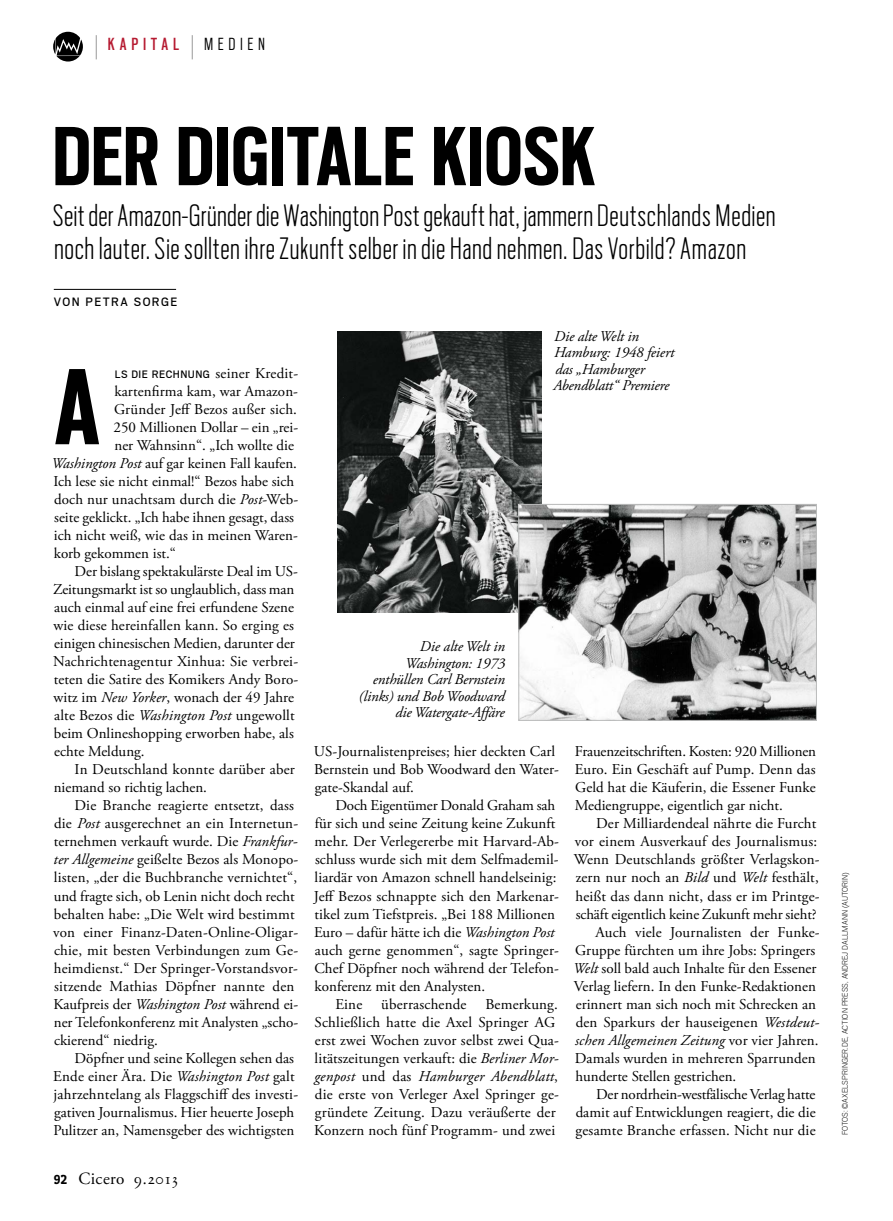
<style>
.page{position:relative;width:893px;height:1221px;background:#fff}
.page>*{position:absolute;margin:0;border:0;box-sizing:border-box;transform-origin:0 0}
.t1{font:700 119.7px "Scout Cond";color:#000}
.t2{font:700 93px "Scout Cond";letter-spacing:.005em;color:#000}
.t3{font:200 34.5px/33px "Scout Cond";letter-spacing:.015em;color:#000}
.t4{font:19.5px "Scout Cond";letter-spacing:.245em;color:#b61a31}
.t5{font:17.1px "Adobe Garamond Pro";letter-spacing:.02em;color:#000}
.t6{font:15px/18px "Adobe Garamond Pro";letter-spacing:.005em;color:#000}
.t7{font:italic 15px/16.5px "Adobe Garamond Pro";letter-spacing:-.01em;color:#000}
.t8{font:15px "Adobe Garamond Pro";letter-spacing:-.015em;color:#000}
.t9{font:13.5px "Scout";letter-spacing:.105em;color:#000}
.t10{font:12px "Scout";letter-spacing:.04em;color:#000}
.t11{font:200 9px "Scout";letter-spacing:.005em;color:#000}
.s1{font-weight:300;font-size:30px;color:#000}
.s2{font-weight:300;color:#000}
.s3{font-family:"Adobe Garamond Pro";font-size:15px}
.s4{font-style:italic}
.s5{font-family:"Vista Slab OT";font-weight:700;font-size:13.5px}
.s6{font-family:"Garamond Expert";font-size:18px}
.s7{font-style:normal}
</style>
<div class="page">
<img style="left:337px;top:331px;width:204px;height:281px">
<img style="left:520px;top:506px;width:295px;height:212px">
<div style="left:518px;top:504px;width:299px;height:216px;border:1px solid #bbbcbc"></div>
<hr style="left:54px;top:289px;width:122px;height:1px;background:#000">
<svg style="left:53px;top:32px;width:30px;height:30px"></svg>
<h3 class="t4" style="left:96px;top:31px;width:171px"><span class="s1">|</span> Kapital <span class="s1">|</span> <span class="s2">MEDIEN</span></h3>
<h2 class="t2" style="left:53px;top:96px;width:541px">DER DIGITALE KIOSK</h2>
<h3 class="t3" style="left:53px;top:197px;width:724px">Seit der Amazon-Gründer die Washington Post gekauft hat, jammern Deutschlands Medien noch lauter. Sie sollten ihre Zukunft selber in die Hand nehmen. Das Vorbild? Amazon</h3>
<p class="t9" style="left:54px;top:293px;width:125px">VON PETRA SORGE</p>
<h1 class="t1" style="left:55px;top:329px;width:45px">A</h1>
<p class="t10" style="left:115px;top:366px;width:185px">LS DIE RECHNUNG <span class="s3">seiner Kredit-</span></p>
<p class="t6" style="left:114px;top:383px;width:185px">kartenfirma kam, war Amazon-</p>
<p class="t6" style="left:114px;top:401px;width:184px">Gründer Jeff Bezos außer sich.</p>
<p class="t6" style="left:114px;top:419px;width:186px">250 Millionen Dollar – ein „rei-</p>
<p class="t6" style="left:114px;top:437px;width:181px">ner Wahnsinn“. „Ich wollte die</p>
<p class="t6" style="left:52px;top:455px;width:247px"><span class="s4">Washington Post</span> auf gar keinen Fall kaufen.</p>
<p class="t6" style="left:53px;top:473px;width:242px">Ich lese sie nicht einmal!“ Bezos habe sich</p>
<p class="t6" style="left:54px;top:491px;width:246px">doch nur unachtsam durch die <span class="s4">Post</span>-Web-</p>
<p class="t6" style="left:54px;top:509px;width:241px">seite geklickt. „Ich habe ihnen gesagt, dass</p>
<p class="t6" style="left:54px;top:527px;width:246px">ich nicht weiß, wie das in meinen Waren-</p>
<p class="t6" style="left:54px;top:545px;width:124px">korb gekommen ist.“</p>
<p class="t6" style="left:75px;top:563px;width:225px">Der bislang spektakulärste Deal im US-</p>
<p class="t6" style="left:53px;top:581px;width:243px">Zeitungsmarkt ist so unglaublich, dass man</p>
<p class="t6" style="left:54px;top:599px;width:241px">auch einmal auf eine frei erfundene Szene</p>
<p class="t6" style="left:53px;top:617px;width:242px">wie diese hereinfallen kann. So erging es</p>
<p class="t6" style="left:54px;top:635px;width:242px">einigen chinesischen Medien, darunter der</p>
<p class="t6" style="left:53px;top:653px;width:246px">Nachrichtenagentur Xinhua: Sie verbrei-</p>
<p class="t6" style="left:54px;top:671px;width:246px">teten die Satire des Komikers Andy Boro-</p>
<p class="t6" style="left:53px;top:689px;width:242px">witz im <span class="s4">New Yorker</span>, wonach der 49 Jahre</p>
<p class="t6" style="left:54px;top:707px;width:242px">alte Bezos die <span class="s4">Washington Post</span> ungewollt</p>
<p class="t6" style="left:54px;top:725px;width:242px">beim Onlineshopping erworben habe, als</p>
<p class="t6" style="left:54px;top:743px;width:92px">echte Meldung.</p>
<p class="t6" style="left:75px;top:761px;width:222px">In Deutschland konnte darüber aber</p>
<p class="t6" style="left:54px;top:779px;width:155px">niemand so richtig lachen.</p>
<p class="t6" style="left:75px;top:797px;width:221px">Die Branche reagierte entsetzt, dass</p>
<p class="t6" style="left:54px;top:815px;width:246px">die <span class="s4">Post</span> ausgerechnet an ein Internetun-</p>
<p class="t6" style="left:54px;top:833px;width:245px">ternehmen verkauft wurde. Die <span class="s4">Frankfur-</span></p>
<p class="t6" style="left:54px;top:851px;width:246px"><span class="s4">ter Allgemeine</span> geißelte Bezos als Monopo-</p>
<p class="t6" style="left:54px;top:869px;width:245px">listen, „der die Buchbranche vernichtet“,</p>
<p class="t6" style="left:54px;top:887px;width:243px">und fragte sich, ob Lenin nicht doch recht</p>
<p class="t6" style="left:54px;top:905px;width:242px">behalten habe: „Die Welt wird bestimmt</p>
<p class="t6" style="left:53px;top:923px;width:246px">von einer Finanz-Daten-Online-Oligar-</p>
<p class="t6" style="left:54px;top:941px;width:246px">chie, mit besten Verbindungen zum Ge-</p>
<p class="t6" style="left:54px;top:959px;width:246px">heimdienst.“ Der Springer-Vorstandsvor-</p>
<p class="t6" style="left:54px;top:977px;width:242px">sitzende Mathias Döpfner nannte den</p>
<p class="t6" style="left:53px;top:995px;width:246px">Kaufpreis der <span class="s4">Washington Post</span> während ei-</p>
<p class="t6" style="left:54px;top:1013px;width:246px">ner Telefonkonferenz mit Analysten „scho-</p>
<p class="t6" style="left:54px;top:1031px;width:105px">ckierend“ niedrig.</p>
<p class="t6" style="left:75px;top:1049px;width:221px">Döpfner und seine Kollegen sehen das</p>
<p class="t6" style="left:53px;top:1067px;width:243px">Ende einer Ära. Die <span class="s4">Washington Post</span> galt</p>
<p class="t6" style="left:54px;top:1085px;width:246px">jahrzehntelang als Flaggschiff des investi-</p>
<p class="t6" style="left:54px;top:1103px;width:242px">gativen Journalismus. Hier heuerte Joseph</p>
<p class="t6" style="left:53px;top:1121px;width:243px">Pulitzer an, Namensgeber des wichtigsten</p>
<p class="t5" style="left:54px;top:1167px;width:127px"><span class="s5">92</span> Cicero <span class="s6">9.2013</span></p>
<p class="t7" style="left:553px;top:328px;width:122px">Die alte Welt in<br>Hamburg: 1948 feiert das „Hamburger<br>Abendblatt“ Premiere</p>
<p class="t7" style="left:359px;top:638px;width:148px;text-align:right">Die alte Welt in<br>Washington: 1973 enthüllen Carl Bernstein (links) und Bob Woodward die Watergate-Affäre</p>
<p class="t6" style="left:314px;top:743px;width:247px">US-Journalistenpreises; hier deckten Carl<br>Bernstein und Bob Woodward den Water&shy;gate-Skandal auf.</p>
<p class="t6" style="left:335px;top:797px;width:221px">Doch Eigentümer Donald Graham sah</p>
<p class="t6" style="left:315px;top:815px;width:242px">für sich und seine Zeitung keine Zukunft</p>
<p class="t6" style="left:315px;top:833px;width:246px">mehr. Der Verlegererbe mit Harvard-Ab-</p>
<p class="t6" style="left:315px;top:851px;width:245px">schluss wurde sich mit dem Selfmademil-</p>
<p class="t6" style="left:315px;top:869px;width:243px">liardär von Amazon schnell handelseinig:</p>
<p class="t6" style="left:314px;top:887px;width:247px">Jeff Bezos schnappte sich den Markenar-</p>
<p class="t6" style="left:315px;top:905px;width:242px">tikel zum Tiefstpreis. „Bei 188 Millionen</p>
<p class="t6" style="left:314px;top:923px;width:242px">Euro – dafür hätte ich die <span class="s4">Washington Post</span></p>
<p class="t6" style="left:315px;top:941px;width:246px">auch gerne genommen“, sagte Springer-</p>
<p class="t6" style="left:314px;top:959px;width:246px">Chef Döpfner noch während der Telefon-</p>
<p class="t6" style="left:315px;top:977px;width:172px">konferenz mit den Analysten.</p>
<p class="t6" style="left:335px;top:995px;width:28px">Eine</p>
<p class="t6" style="left:381px;top:995px;width:87px">überraschende</p>
<p class="t6" style="left:314px;top:995px;width:246px;text-indent:171px">Bemerkung.<br>Schließlich hatte die Axel Springer AG erst zwei Wochen zuvor selbst zwei Qua&shy;litätszeitungen verkauft: die <span class="s4">Berliner Mor&shy;genpost</span> und das <span class="s4">Hamburger Abendblatt</span>, die erste von Verleger Axel Springer ge&shy;gründete Zeitung. Dazu veräußerte der Konzern noch fünf Programm- und zwei</p>
<p class="t6" style="left:575px;top:743px;width:243px;text-align:justify">Frauenzeitschriften. Kosten: 920 Millionen Euro. Ein Geschäft auf Pump. Denn das Geld hat die Käuferin, die Essener Funke Mediengruppe, eigentlich gar nicht.</p>
<p class="t6" style="left:596px;top:815px;width:222px">Der Milliardendeal nährte die Furcht</p>
<p class="t6" style="left:575px;top:833px;width:244px">vor einem Ausverkauf des Journalismus:</p>
<p class="t6" style="left:574px;top:851px;width:248px">Wenn Deutschlands größter Verlagskon-</p>
<p class="t6" style="left:576px;top:869px;width:245px">zern nur noch an <span class="s4">Bild</span> und <span class="s4">Welt</span> festhält,</p>
<p class="t6" style="left:575px;top:887px;width:246px">heißt das dann nicht, dass er im Printge-</p>
<p class="t6" style="left:576px;top:905px;width:242px">schäft eigentlich keine Zukunft mehr sieht?</p>
<p class="t6" style="left:596px;top:923px;width:226px">Auch viele Journalisten der Funke-</p>
<p class="t6" style="left:575px;top:941px;width:242px">Gruppe fürchten um ihre Jobs: Springers</p>
<p class="t6" style="left:573px;top:959px;width:245px"><span class="s4">Welt</span> soll bald auch Inhalte für den Essener</p>
<p class="t6" style="left:574px;top:977px;width:244px">Verlag liefern. In den Funke-Redaktionen</p>
<p class="t6" style="left:576px;top:995px;width:242px">erinnert man sich noch mit Schrecken an</p>
<p class="t6" style="left:576px;top:1013px;width:245px">den Sparkurs der hauseigenen <span class="s4">Westdeut-</span></p>
<p class="t7" style="left:575px;top:1031px;width:245px">schen Allgemeinen Zeitung <span class="s7">vor vier Jahren.</span></p>
<p class="t6" style="left:575px;top:1049px;width:242px">Damals wurden in mehreren Sparrunden</p>
<p class="t6" style="left:575px;top:1067px;width:162px">hunderte Stellen gestrichen.</p>
<p class="t8" style="left:596px;top:1084px;width:221px">Der nordrhein-westfälische Verlag hatte</p>
<p class="t6" style="left:576px;top:1103px;width:241px">damit auf Entwicklungen reagiert, die die</p>
<p class="t6" style="left:576px;top:1121px;width:241px">gesamte Branche erfassen. Nicht nur die</p>
<p class="t11" style="left:839px;top:1135px;width:265px;rotate:-90deg">Fotos: ©axelspringer.de, Action Press, Andrej Dallmann (Autorin)</p>
</div>
